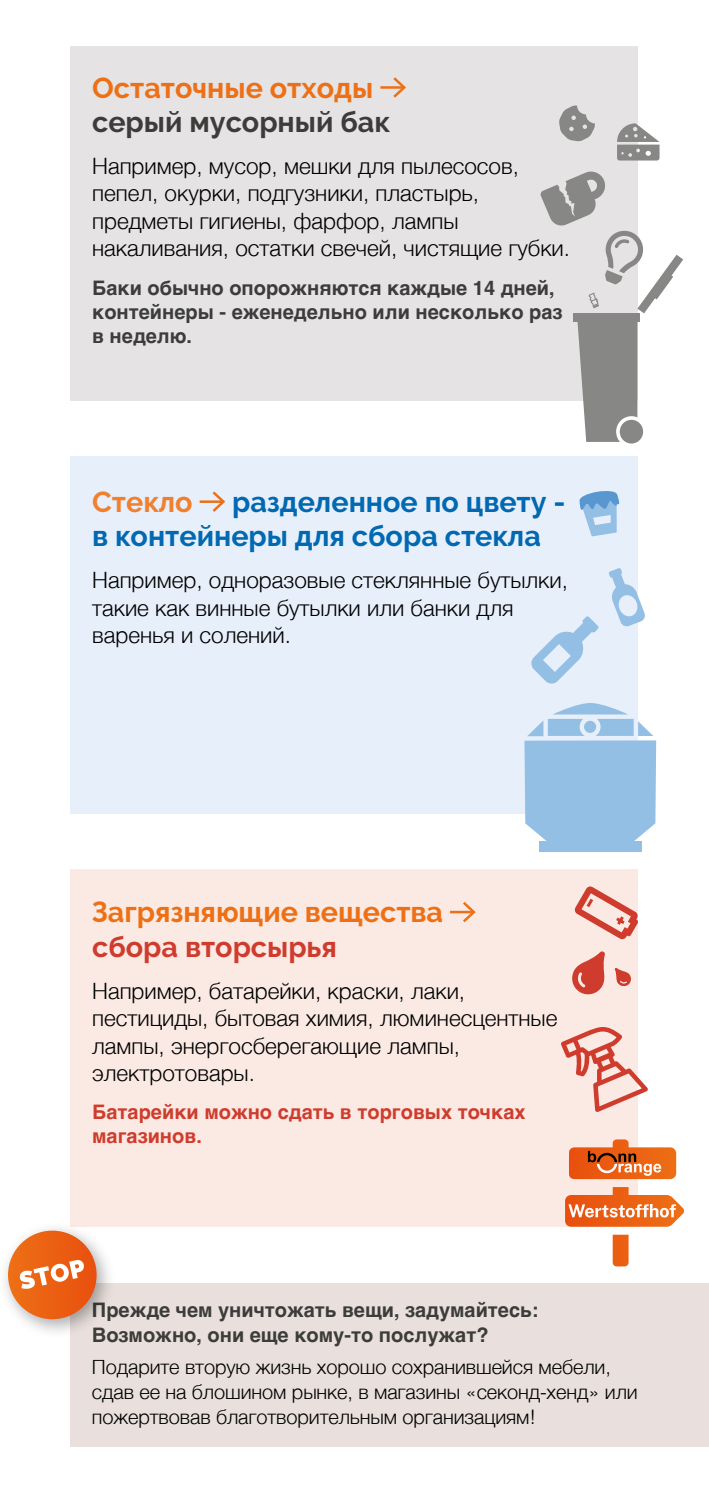
<style>
.page{position:relative;width:709px;height:1489px;background:#fff}
.page>*{position:absolute;margin:0;border:0;box-sizing:border-box;transform-origin:0 0}
.t1{font:700 28.75px/34.5px "Raleway";color:#ed7016}
.t2{font:700 28.75px/34.5px "Raleway";color:#0069b2}
.t3{font:700 28.75px "Raleway";color:#f0802e}
.p2{font:300 22.5px/27.5px "Helvetica";color:#000}
.p2-2{font:300 20px/25px "Helvetica";letter-spacing:-.005em;color:#000}
.p3{font:700 20px/24px "Helvetica";color:#3c3c3b}
.p2-3{font:700 20px/25px "Helvetica";color:#3c3c3b}
.p3-2{font:700 20px/24px "Helvetica";color:#cf3c2e}
.s1{color:#3c3c3b}
.s2{color:#cf3c2e}
</style>
<div class="page">
<div style="left:71px;top:1283px;width:638px;height:163px;background:#e9e0dd"></div>
<div style="left:71px;top:46px;width:567px;height:355px;background:#e5e3e4"></div>
<div style="left:71px;top:868px;width:567px;height:358px;background:#faeae3"></div>
<div style="left:71px;top:456px;width:567px;height:357px;background:#e7effa"></div>
<div style="left:616px;top:416px;width:30px;height:31px;border:4px solid #fff;border-radius:50%"></div>
<svg style="left:559px;top:105px;width:36px;height:36px"></svg>
<svg style="left:531px;top:616px;width:67px;height:68px"></svg>
<svg style="left:609px;top:568px;width:36px;height:59px"></svg>
<svg style="left:561px;top:1027px;width:87px;height:85px"></svg>
<hr style="left:380px;top:86px;width:24px;height:3px;background:#ed7016">
<svg style="left:390px;top:77px;width:16px;height:21px"></svg>
<hr style="left:200px;top:500px;width:23px;height:3px;background:#ed7016">
<svg style="left:210px;top:491px;width:16px;height:21px"></svg>
<hr style="left:450px;top:910px;width:24px;height:3px;background:#ed7016">
<svg style="left:460px;top:902px;width:16px;height:21px"></svg>
<svg style="left:617px;top:123px;width:42px;height:37px"></svg>
<svg style="left:540px;top:171px;width:143px;height:271px"></svg>
<svg style="left:579px;top:491px;width:41px;height:45px"></svg>
<svg style="left:572px;top:951px;width:33px;height:44px"></svg>
<svg style="left:614px;top:967px;width:17px;height:20px"></svg>
<svg style="left:574px;top:886px;width:64px;height:53px"></svg>
<div style="left:539px;top:841px;width:102px;height:10px;background:#94bfe5"></div>
<svg style="left:524px;top:703px;width:132px;height:138px"></svg>
<svg style="left:565px;top:1139px;width:119px;height:127px"></svg>
<div style="left:0;top:1220px;width:117px;height:119px;background:#000;opacity:.34"></div>
<svg style="left:8px;top:1230px;width:89px;height:89px"></svg>
<h2 class="t1" style="left:92px;top:70px;width:299px">Остаточные отходы <span class="s1">серый мусорный бак</span></h2>
<p class="p2" style="left:92px;top:151px;width:479px">Например, мусор, мешки для пылесосов, пепел, окурки, подгузники, пластырь, предметы гигиены, фарфор, лампы накаливания, остатки свечей, чистящие губки.</p>
<p class="p3" style="left:92px;top:278px;width:472px">Баки обычно опорожняются каждые 14 дней, контейнеры - еженедельно или несколько раз в неделю.</p>
<h2 class="t3" style="left:92px;top:485px;width:102px">Стекло</h2>
<h2 class="t2" style="left:92px;top:484px;width:475px;text-indent:140px">разделенное по цвету - в контейнеры для сбора стекла</h2>
<p class="p2" style="left:92px;top:564px;width:477px">Например, одноразовые стеклянные бутылки, такие как винные бутылки или банки для варенья и солений.</p>
<h2 class="t1" style="left:92px;top:895px;width:352px">Загрязняющие вещества <span class="s2">сбора вторсырья</span></h2>
<p class="p2" style="left:92px;top:975px;width:467px">Например, батарейки, краски, лаки, пестициды, бытовая химия, люминесцентные лампы, энергосберегающие лампы, электротовары.</p>
<p class="p3-2" style="left:92px;top:1102px;width:435px">Батарейки можно сдать в торговых точках магазинов.</p>
<p class="p2-3" style="left:92px;top:1299px;width:448px">Прежде чем уничтожать вещи, задумайтесь:<br>Возможно, они еще кому-то послужат?</p>
<p class="p2-2" style="left:92px;top:1352px;width:547px">Подарите вторую жизнь хорошо сохранившейся мебели, сдав ее на блошином рынке, в магазины «секонд-хенд» или пожертвовав благотворительным организациям!</p>
</div>
